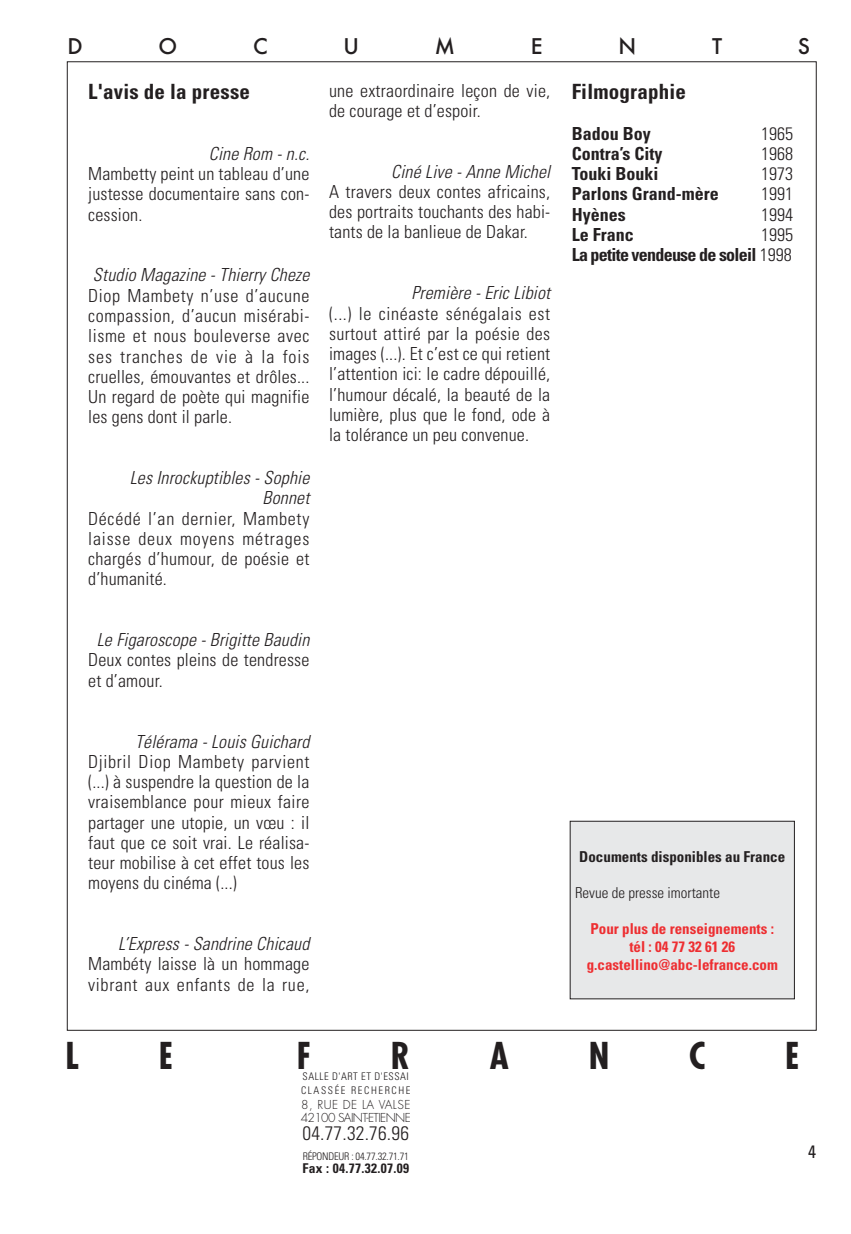
<style>
.page{position:relative;width:851px;height:1234px;background:#fff}
.page>*{position:absolute;margin:0;border:0;box-sizing:border-box;transform-origin:0 0}
.t1{font:700 condensed 36px "Futura";color:#231f20}
.t2{font:700 condensed 21px "Univers";letter-spacing:.01em;color:#231f20}
.t3{font:500 21px "Futura";color:#231f20}
.t4{font:300 condensed 19.5px "Univers";letter-spacing:.01em;color:#231f20}
.t5{font:300 condensed 18px/20.2px "Univers";letter-spacing:.01em;color:#231f20;text-align:justify}
.t6{font:italic 300 condensed 18px/20.2px "Univers";letter-spacing:.01em;color:#231f20;text-align:right}
.t7{font:700 condensed 18px "Univers";color:#231f20}
.t8{font:700 condensed 18px/20.2px "Univers";letter-spacing:-.04em;color:#231f20;text-align:right}
.t9{font:condensed 18px "Univers";color:#231f20}
.t10{font:700 condensed 15px/18px "Univers";color:#ee2e31;text-align:center}
.t11{font:700 condensed 15px "Univers";color:#231f20}
.t12{font:300 condensed 15px "Univers";color:#231f20}
.t13{font:700 condensed 13.5px "Univers";letter-spacing:.025em;color:#231f20}
.t14{font:300 12px/13.5px "Futura";letter-spacing:-.05em;color:#231f20}
.t15{font:300 condensed 10.5px/13.5px "Univers";letter-spacing:.15em;color:#231f20}
.t16{font:300 condensed 10.5px "Univers";letter-spacing:-.02em;color:#231f20}
.s1{font-weight:300}
</style>
<div class="page">
<div style="left:570px;top:821px;width:224px;height:177px;background:#e7e8e9"></div>
<p class="t3" style="left:67px;top:37px;width:17px">D</p>
<p class="t3" style="left:158px;top:37px;width:20px">O</p>
<p class="t3" style="left:253px;top:37px;width:16px">C</p>
<p class="t3" style="left:343px;top:37px;width:17px">U</p>
<p class="t3" style="left:435px;top:37px;width:22px">M</p>
<p class="t3" style="left:531px;top:37px;width:13px">E</p>
<p class="t3" style="left:618px;top:37px;width:19px">N</p>
<p class="t3" style="left:712px;top:37px;width:12px">T</p>
<p class="t3" style="left:797px;top:37px;width:14px">S</p>
<p class="t2" style="left:88px;top:84px;width:163px">L'avis de la presse</p>
<p class="t6" style="left:209px;top:145px;width:102px">Cine Rom - n.c.</p>
<p class="t5" style="left:88px;top:165px;width:223px">Mambetty peint un tableau d’une justesse documentaire sans con&shy;cession.</p>
<p class="t6" style="left:93px;top:267px;width:218px">Studio Magazine - Thierry Cheze</p>
<p class="t5" style="left:88px;top:287px;width:223px">Diop Mambety n’use d’aucune compassion, d’aucun misérabi&shy;lisme et nous bouleverse avec ses tranches de vie à la fois cruelles, émouvantes et drôles...<br>Un regard de poète qui magnifie les gens dont il parle.</p>
<p class="t6" style="left:130px;top:469px;width:181px">Les Inrockuptibles - Sophie<br>Bonnet</p>
<p class="t5" style="left:88px;top:510px;width:223px">Décédé l’an dernier, Mambety laisse deux moyens métrages chargés d’humour, de poésie et d’humanité.</p>
<p class="t5" style="left:329px;top:82px;width:223px">une extraordinaire leçon de vie, de courage et d’espoir.</p>
<p class="t6" style="left:391px;top:163px;width:160px">Ciné Live - Anne Michel</p>
<p class="t5" style="left:329px;top:183px;width:223px">A travers deux contes africains, des portraits touchants des habi&shy;tants de la banlieue de Dakar.</p>
<p class="t6" style="left:411px;top:284px;width:140px">Première - Eric Libiot</p>
<p class="t5" style="left:329px;top:305px;width:223px">(...) le cinéaste sénégalais est surtout attiré par la poésie des images (...). Et c’est ce qui retient l’attention ici: le cadre dépouillé, l’humour décalé, la beauté de la lumière, plus que le fond, ode à la tolérance un peu convenue.</p>
<p class="t6" style="left:97px;top:631px;width:214px">Le Figaroscope - Brigitte Baudin</p>
<p class="t5" style="left:88px;top:651px;width:223px">Deux contes pleins de tendresse et d’amour.</p>
<p class="t6" style="left:135px;top:732px;width:176px">Télérama - Louis Guichard</p>
<p class="t5" style="left:88px;top:753px;width:223px">Djibril Diop Mambety parvient (...) à suspendre la question de la vraisemblance pour mieux faire partager une utopie, un vœu : il faut que ce soit vrai. Le réalisa&shy;teur mobilise à cet effet tous les moyens du cinéma (...)</p>
<p class="t6" style="left:118px;top:935px;width:193px">L’Express - Sandrine Chicaud</p>
<p class="t5" style="left:88px;top:955px;width:223px">Mambéty laisse là un hommage vibrant aux enfants de la rue,</p>
<p class="t2" style="left:571px;top:84px;width:116px">Filmographie</p>
<p class="t7" style="left:571px;top:126px;width:80px">Badou Boy</p>
<p class="t5" style="left:760px;top:125px;width:33px">1965</p>
<p class="t7" style="left:571px;top:147px;width:92px">Contra’s City</p>
<p class="t5" style="left:760px;top:145px;width:33px">1968</p>
<p class="t7" style="left:571px;top:167px;width:88px">Touki Bouki</p>
<p class="t5" style="left:760px;top:165px;width:33px">1973</p>
<p class="t7" style="left:571px;top:187px;width:148px">Parlons Grand-mère</p>
<p class="t5" style="left:760px;top:186px;width:33px">1991</p>
<p class="t7" style="left:571px;top:207px;width:55px">Hyènes</p>
<p class="t5" style="left:760px;top:206px;width:33px">1994</p>
<p class="t7" style="left:571px;top:228px;width:63px">Le Franc</p>
<p class="t8" style="left:571px;top:226px;width:223px"><span class="s1">1995<br></span>La petite vendeuse de soleil <span class="s1">1998</span></p>
<p class="t11" style="left:579px;top:851px;width:207px">Documents disponibles au France</p>
<p class="t12" style="left:575px;top:887px;width:146px">Revue de presse imortante</p>
<p class="t10" style="left:586px;top:921px;width:193px">Pour plus de renseignements : tél : 04 77 32 61 26 g.castellino@abc-lefrance.com</p>
<h1 class="t1" style="left:65px;top:1039px;width:15px">L</h1>
<h1 class="t1" style="left:159px;top:1039px;width:16px">E</h1>
<h1 class="t1" style="left:297px;top:1039px;width:16px">F</h1>
<h1 class="t1" style="left:391px;top:1039px;width:21px">R</h1>
<h1 class="t1" style="left:490px;top:1039px;width:21px">A</h1>
<h1 class="t1" style="left:588px;top:1039px;width:22px">N</h1>
<h1 class="t1" style="left:689px;top:1039px;width:18px">C</h1>
<h1 class="t1" style="left:785px;top:1039px;width:16px">E</h1>
<p class="t15" style="left:301px;top:1070px;width:111px">SALLE D'ART ET D'ESSAI<br>CLASSÉE RECHERCHE</p>
<p class="t14" style="left:300px;top:1098px;width:112px">8, RUE DE LA VALSE<br>42100 SAINT-ETIENNE</p>
<p class="t4" style="left:302px;top:1125px;width:108px">04.77.32.76.96</p>
<p class="t16" style="left:302px;top:1151px;width:108px">RÉPONDEUR : 04.77.32.71.71</p>
<p class="t13" style="left:302px;top:1162px;width:108px">Fax : 04.77.32.07.09</p>
<p class="t9" style="left:808px;top:1144px;width:9px">4</p>
</div>
